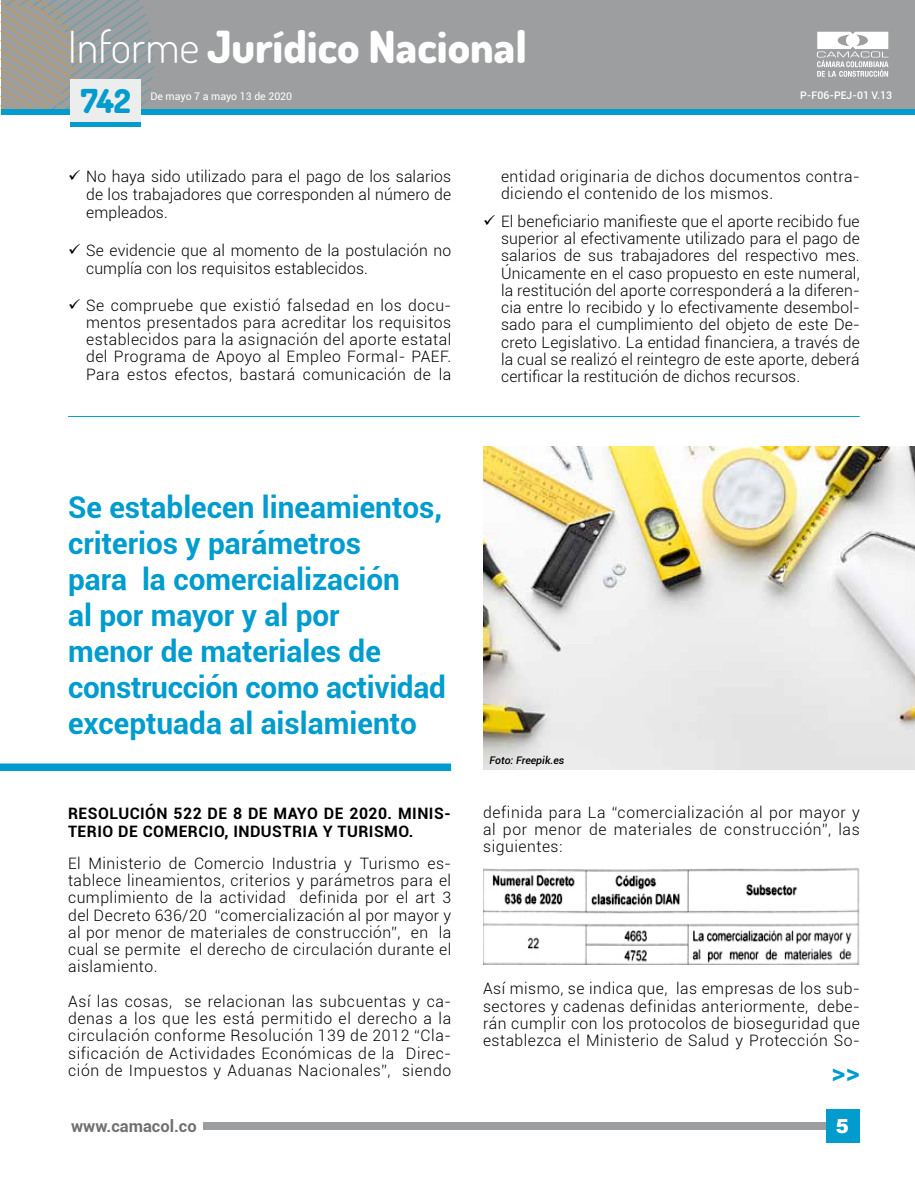
<style>
.page{position:relative;width:915px;height:1191px;background:#fff}
.page>*{position:absolute;margin:0;border:0;box-sizing:border-box;transform-origin:0 0}
.t1{font:800 44.25px "Dosis";color:#fff}
.t2{font:800 33px "Dosis";color:#009cce}
.t3{font:700 30px/36px "Roboto";color:#009cce}
.t4{font:700 27px "Roboto";color:#009cce}
.t5{font:900 19.5px "Roboto";color:#fff}
.t6{font:900 19.5px "Arial";color:#fff}
.t7{font:700 16.5px "Roboto";color:#707172}
.t8{font:300 15.75px/17.2px "Roboto";letter-spacing:.03em;color:#000;text-align:justify}
.t9{font:300 15.75px/18px "Roboto";letter-spacing:.01em;color:#000}
.t10{font:700 15.75px/18px "Roboto";letter-spacing:.03em;color:#000}
.t11{font:10.5px "Roboto";color:#fff}
.t12{font:500 10.5px "Roboto";color:#fff}
.t13{font:italic 500 10.5px "Roboto";color:#000}
.s1{font-weight:300}
</style>
<div class="page">
<div style="left:203px;top:1122px;width:655px;height:7px;background:#9c9e9f"></div>
<div style="left:825px;top:1109px;width:33px;height:34px;background:#009cce"></div>
<div style="left:1px;top:0;width:913px;height:108px;background:#9c9e9f"></div>
<div style="left:1px;top:109px;width:913px;height:5px;background:#009cce"></div>
<svg style="left:1px;top:0;width:158px;height:109px"></svg>
<svg style="left:817px;top:32px;width:71px;height:45px"></svg>
<div style="left:70px;top:122px;width:70px;height:5px;background:#009cce"></div>
<div style="left:70px;top:79px;width:70px;height:43px;background:#eceded"></div>
<img style="left:483px;top:446px;width:431px;height:324px">
<div style="left:0;top:763px;width:451px;height:8px;background:#009cce"></div>
<hr style="left:68px;top:416px;width:791px;height:1px;background:#009cce">
<img style="left:483px;top:868px;width:376px;height:96px">
<h1 class="t1" style="left:68px;top:18px;width:460px"><span class="s1">Informe</span> Jurídico Nacional</h1>
<h2 class="t2" style="left:81px;top:80px;width:51px">742</h2>
<p class="t11" style="left:150px;top:89px;width:143px">De mayo 7 a mayo 13 de 2020</p>
<p class="t12" style="left:800px;top:87px;width:93px">P-F06-PEJ-01 V.13</p>
<p class="t8" style="left:86px;top:167px;width:366px;line-height:18px;text-indent:-18px">✓ No haya sido utilizado para el pago de los salarios de los trabajadores que corresponden al número de empleados.</p>
<p class="t9" style="left:86px;top:241px;width:366px;text-indent:-18px">✓ Se evidencie que al momento de la postulación no cumplía con los requisitos establecidos.</p>
<p class="t8" style="left:86px;top:296px;width:366px;text-indent:-18px">✓ Se compruebe que existió falsedad en los docu&shy;mentos presentados para acreditar los requisitos establecidos para la asignación del aporte estatal del Programa de Apoyo al Empleo Formal- PAEF.<br>Para estos efectos, bastará comunicación de la</p>
<p class="t8" style="left:501px;top:167px;width:360px">entidad originaria de dichos documentos contra&shy;diciendo el contenido de los mismos.</p>
<p class="t8" style="left:501px;top:212px;width:360px;text-indent:-18px">✓ El beneficiario manifieste que el aporte recibido fue superior al efectivamente utilizado para el pago de salarios de sus trabajadores del respectivo mes.<br>Únicamente en el caso propuesto en este numeral, la restitución del aporte corresponderá a la diferen&shy;cia entre lo recibido y lo efectivamente desembol&shy;sado para el cumplimiento del objeto de este De&shy;creto Legislativo. La entidad financiera, a través de la cual se realizó el reintegro de este aporte, deberá certificar la restitución de dichos recursos.</p>
<h3 class="t3" style="left:68px;top:488px;width:379px">Se establecen lineamientos, criterios y parámetros<br>para la comercialización<br>al por mayor y al por<br>menor de materiales de construcción como actividad exceptuada al aislamiento</h3>
<p class="t10" style="left:68px;top:803px;width:384px;text-indent:30px">olución 522 de 8 de mayo de 2020. Mi nis&shy;terio de Comercio, Industria y Turismo.</p>
<p class="t8" style="left:68px;top:854px;width:384px">El Ministerio de Comercio Industria y Turismo es&shy;tablece lineamientos, criterios y parámetros para el cumplimiento de la actividad definida por el art 3 del Decreto 636/20 “comercialización al por mayor y al por menor de materiales de construcción”, en la cual se permite el derecho de circulación durante el aislamiento.</p>
<p class="t8" style="left:68px;top:992px;width:384px">Así las cosas, se relacionan las subcuentas y ca&shy;denas a los que les está permitido el derecho a la circulación conforme Resolución 139 de 2012 “Cla&shy;sificación de Actividades Económicas de la Direc&shy;ción de Impuestos y Aduanas Nacionales”, siendo</p>
<p class="t10" style="left:68px;top:803px;width:11px">Res</p>
<p class="t13" style="left:489px;top:753px;width:76px">Foto: Freepik.es</p>
<p class="t8" style="left:483px;top:803px;width:378px">definida para La “comercialización al por mayor y al por menor de materiales de construcción”, las siguientes:</p>
<p class="t8" style="left:483px;top:979px;width:378px">Así mismo, se indica que, las empresas de los sub&shy;sectores y cadenas definidas anteriormente, debe&shy;rán cumplir con los protocolos de bioseguridad que establezca el Ministerio de Salud y Protección So-</p>
<h3 class="t4" style="left:831px;top:1052px;width:30px">&gt;&gt;</h3>
<p class="t6" style="left:835px;top:1111px;width:15px">5</p>
<p class="t7" style="left:71px;top:1114px;width:127px">www.camacol.co</p>
<p class="t5" style="left:836px;top:1114px;width:13px">1</p>
</div>
